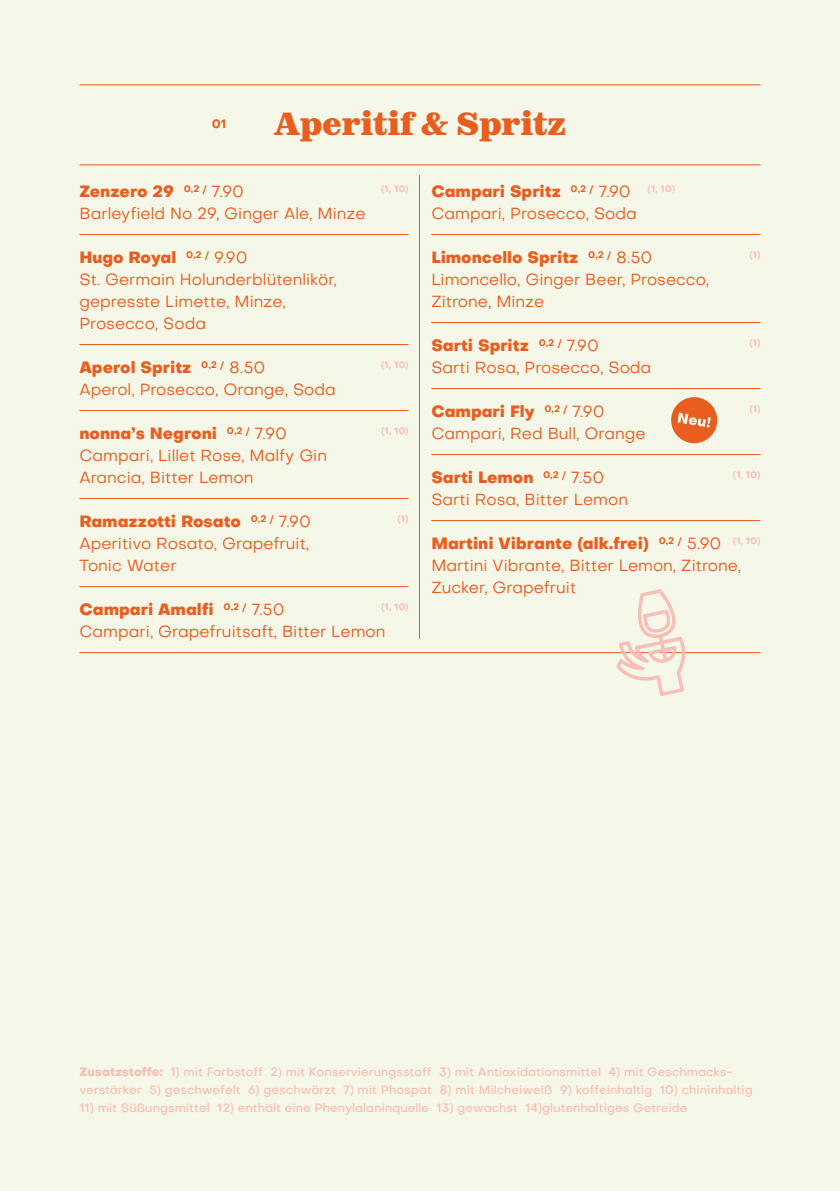
<style>
.page{position:relative;width:840px;height:1191px;background:#fff}
.page>*{position:absolute;margin:0;border:0;box-sizing:border-box;transform-origin:0 0}
.t1{font:900 32px "Claire";color:#e95e1f}
.t2{font:16px/22px "Objectivity";color:#e95e1f}
.t3{font:800 16px "Objectivity";color:#e95e1f}
.t4{font:500 12px/18px "Objectivity";color:#f7bfb7}
.t5{font:700 12px "Objectivity";color:#e95e1f}
.t6{font:700 9.4px "Objectivity";color:#f7bfb7}
.s1{font-weight:400}
.s2{font-weight:800}
</style>
<div class="page">
<div style="left:0;top:0;width:839px;height:1191px;background:#f5f8e9"></div>
<hr style="left:79px;top:234px;width:329px;height:1px;background:#e95e1f">
<hr style="left:79px;top:344px;width:329px;height:1px;background:#e95e1f">
<hr style="left:79px;top:410px;width:329px;height:1px;background:#e95e1f">
<hr style="left:79px;top:498px;width:329px;height:1px;background:#e95e1f">
<hr style="left:79px;top:586px;width:329px;height:1px;background:#e95e1f">
<hr style="left:79px;top:652px;width:681px;height:1px;background:#e95e1f">
<hr style="left:431px;top:234px;width:329px;height:1px;background:#e95e1f">
<hr style="left:431px;top:322px;width:329px;height:1px;background:#e95e1f">
<hr style="left:431px;top:388px;width:329px;height:1px;background:#e95e1f">
<hr style="left:431px;top:454px;width:329px;height:1px;background:#e95e1f">
<hr style="left:431px;top:520px;width:329px;height:1px;background:#e95e1f">
<hr style="left:79px;top:84px;width:681px;height:1px;background:#e95e1f">
<hr style="left:79px;top:164px;width:681px;height:1px;background:#e95e1f">
<hr style="left:419px;top:175px;width:1px;height:463px;background:#e95e1f">
<svg style="left:616px;top:589px;width:73px;height:107px"></svg>
<svg style="left:671px;top:397px;width:47px;height:47px"></svg>
<p class="t5" style="left:212px;top:115px;width:16px">01</p>
<h1 class="t1" style="left:273px;top:104px;width:294px">Aperitif &amp; Spritz</h1>
<p class="t3" style="left:79px;top:179px;width:166px">Zenzero 29 <sup>0,2</sup> <sup>/</sup> <span class="s1">7.90</span></p>
<p class="t6" style="left:381px;top:181px;width:29px">(1, 10)</p>
<p class="t2" style="left:79px;top:202px;width:287px">Barleyfield No 29, Ginger Ale, Minze</p>
<p class="t2" style="left:79px;top:246px;width:259px"><span class="s2">Hugo Royal</span> <sup>0,2</sup> <sup>/</sup> 9.90<br>St. Germain Holunderblütenlikör, gepresste Limette, Minze,<br>Prosecco, Soda</p>
<p class="t3" style="left:79px;top:355px;width:187px">Aperol Spritz <sup>0,2</sup> <sup>/</sup> <span class="s1">8.50</span></p>
<p class="t6" style="left:381px;top:357px;width:29px">(1, 10)</p>
<p class="t2" style="left:79px;top:378px;width:258px">Aperol, Prosecco, Orange, Soda</p>
<p class="t3" style="left:79px;top:421px;width:209px">nonna’s Negroni <sup>0,2</sup> <sup>/</sup> <span class="s1">7.90</span></p>
<p class="t6" style="left:381px;top:423px;width:29px">(1, 10)</p>
<p class="t2" style="left:79px;top:444px;width:249px">Campari, Lillet Rose, Malfy Gin<br>Arancia, Bitter Lemon</p>
<p class="t3" style="left:79px;top:509px;width:233px">Ramazzotti Rosato <sup>0,2</sup> <sup>/</sup> <span class="s1">7.90</span></p>
<p class="t6" style="left:397px;top:511px;width:13px">(1)</p>
<p class="t2" style="left:79px;top:532px;width:231px">Aperitivo Rosato, Grapefruit,<br>Tonic Water</p>
<p class="t3" style="left:79px;top:597px;width:207px">Campari Amalfi <sup>0,2</sup> <sup>/</sup> <span class="s1">7.50</span></p>
<p class="t6" style="left:381px;top:599px;width:29px">(1, 10)</p>
<p class="t2" style="left:79px;top:620px;width:307px">Campari, Grapefruitsaft, Bitter Lemon</p>
<p class="t2" style="left:431px;top:180px;width:245px"><span class="s2">Campari Spritz</span> <sup>0,2</sup> <sup>/</sup> 7.90 <sup>(1,</sup> <sup>10)<br></sup>Campari, Prosecco, Soda</p>
<p class="t3" style="left:431px;top:245px;width:222px">Limoncello Spritz <sup>0,2</sup> <sup>/</sup> <span class="s1">8.50</span></p>
<p class="t6" style="left:749px;top:247px;width:13px">(1)</p>
<p class="t2" style="left:431px;top:268px;width:279px">Limoncello, Ginger Beer, Prosecco,<br>Zitrone, Minze</p>
<p class="t3" style="left:431px;top:333px;width:169px">Sarti Spritz <sup>0,2</sup> <sup>/</sup> <span class="s1">7.90</span></p>
<p class="t6" style="left:749px;top:335px;width:13px">(1)</p>
<p class="t2" style="left:431px;top:356px;width:221px">Sarti Rosa, Prosecco, Soda</p>
<p class="t3" style="left:431px;top:399px;width:175px">Campari Fly <sup>0,2</sup> <sup>/</sup> <span class="s1">7.90</span></p>
<p class="t6" style="left:749px;top:401px;width:13px">(1)</p>
<p class="t2" style="left:431px;top:422px;width:216px">Campari, Red Bull, Orange</p>
<p class="t3" style="left:431px;top:465px;width:174px">Sarti Lemon <sup>0,2</sup> <sup>/</sup> <span class="s1">7.50</span></p>
<p class="t6" style="left:732px;top:467px;width:29px">(1, 10)</p>
<p class="t2" style="left:431px;top:488px;width:198px">Sarti Rosa, Bitter Lemon</p>
<p class="t2" style="left:431px;top:532px;width:330px"><span class="s2">Martini Vibrante (alk.frei)</span> <sup>0,2</sup> <sup>/</sup> 5.90 <sup>(1,</sup> <sup>10)<br></sup>Martini Vibrante, Bitter Lemon, Zitrone,<br>Zucker, Grapefruit</p>
<p class="t4" style="left:79px;top:1062px;width:674px"><span class="s2">Zusatzstoffe:</span> 1) mit Farbstoff 2) mit Konservierungsstoff 3) mit Antioxidationsmittel 4) mit Geschmacks&shy;verstärker 5) geschwefelt 6) geschwärzt 7) mit Phospat 8) mit Milcheiweiß 9) koffeinhaltig 10) chininhaltig</p>
<p class="t4" style="left:79px;top:1098px;width:609px">11) mit Süßungsmittel 12) enthält eine Phenylalaninquelle 13) gewachst 14)glutenhaltiges Getreide</p>
</div>
